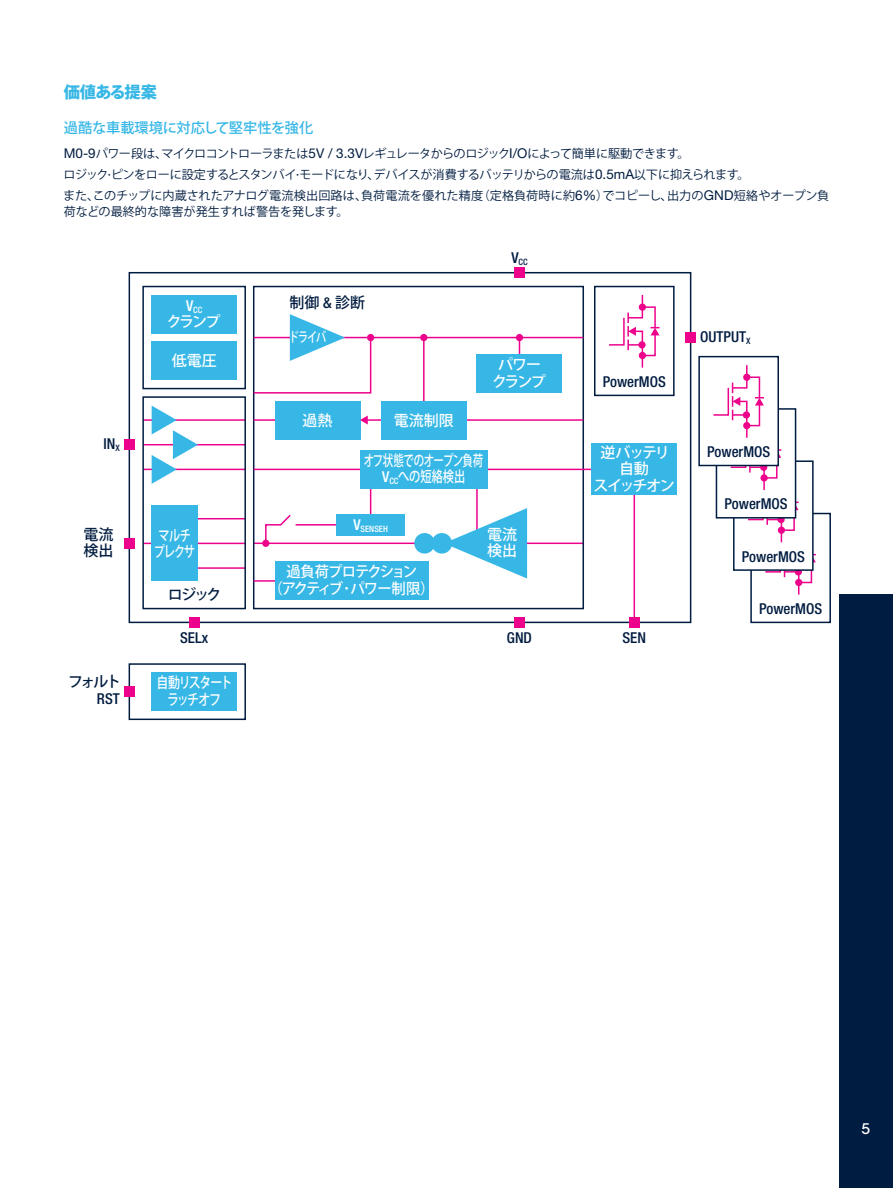
<style>
.page{position:relative;width:893px;height:1188px;background:#fff}
.page>*{position:absolute;margin:0;border:0;box-sizing:border-box;transform-origin:0 0}
.CROSS_HEADING_with_s{font:800 16.2px "Koz Go Pro";letter-spacing:-.05em;color:#36b7e6}
.t1{font:500 condensed 15px "Helvetica Neue LT Std";color:#001c40}
.t2{font:500 15px/16.5px "Koz Go Pr 6 N";letter-spacing:-.07em;color:#fff}
.t3{font:500 15px/16.5px "Koz Go Pr 6 N";letter-spacing:-.07em;color:#fff;text-align:center;scale:.96 1}
.t4{font:500 15px/16.5px "Koz Go Pr 6 N";letter-spacing:-.035em;color:#fff;text-align:center;scale:.7 1}
.t5{font:500 15px/16.5px "Koz Go Pr 6 N";letter-spacing:-.105em;color:#001c40}
.t6{font:500 15px/16.5px "Koz Go Pr 6 N";letter-spacing:-.1em;color:#fff;text-align:center}
.t7{font:500 15px/16.5px "Koz Go Pr 6 N";letter-spacing:-.12em;color:#fff;text-align:center;scale:.8 1}
.t8{font:500 15px/16.5px "Koz Go Pr 6 N";letter-spacing:-.07em;color:#fff;text-align:center;scale:.75 1}
.t9{font:500 15px "Lubalin Graph Std";color:#fff}
.SUBCROSS_HEADING_wit{font:500 14.25px "Koz Go Pro";letter-spacing:-.01em;color:#36b7e6}
.t10{font:500 13.5px "Koz Go Pr 6 N";color:#fff;scale:.75 1}
.STANDARD_TEXT{font:12.15px/16.5px "Koz Go Pro";color:#001c40}
.STANDARD_TEXT-2{font:12.15px "Koz Go Pro";letter-spacing:-.04em;color:#001c40}
.STANDARD_TEXT-3{font:12.15px "Koz Go Pro";letter-spacing:-.05em;color:#001c40}
.t11{font:500 condensed 8.7px "Helvetica Neue LT Std";color:#fff}
.t12{font:500 condensed 8.7px "Helvetica Neue LT Std";color:#001c40}
.s1{font-family:"Helvetica Neue LT Std";font-size:13.5px}
.s2{font-family:"Helvetica Neue LT Std";font-stretch:condensed}
</style>
<div class="page">
<div style="left:839px;top:594px;width:54px;height:594px;background:#001c40"></div>
<div style="left:750px;top:513px;width:81px;height:110px;border:2px solid #001c40"></div>
<div style="left:129px;top:272px;width:562px;height:351px;border:2px solid #001c40"></div>
<hr style="left:254px;top:543px;width:329px;height:1px;background:#ed028c">
<hr style="left:296px;top:524px;width:64px;height:2px;background:#ed028c">
<div style="left:142px;top:286px;width:104px;height:103px;border:2px solid #001c40"></div>
<div style="left:253px;top:286px;width:331px;height:323px;border:2px solid #001c40"></div>
<hr style="left:143px;top:419px;width:102px;height:2px;background:#ed028c">
<hr style="left:254px;top:419px;width:80px;height:2px;background:#ed028c">
<hr style="left:254px;top:337px;width:329px;height:1px;background:#ed028c">
<hr style="left:423px;top:338px;width:2px;height:73px;background:#ed028c">
<hr style="left:370px;top:474px;width:1px;height:51px;background:#ed028c">
<hr style="left:476px;top:474px;width:2px;height:69px;background:#ed028c">
<hr style="left:633px;top:487px;width:2px;height:134px;background:#ed028c">
<hr style="left:426px;top:419px;width:157px;height:2px;background:#ed028c">
<div style="left:124px;top:439px;width:11px;height:11px;background:#ed028c"></div>
<div style="left:685px;top:332px;width:11px;height:11px;background:#ed028c"></div>
<div style="left:189px;top:617px;width:10px;height:11px;background:#ed028c"></div>
<div style="left:514px;top:617px;width:11px;height:11px;background:#ed028c"></div>
<div style="left:629px;top:617px;width:11px;height:11px;background:#ed028c"></div>
<div style="left:514px;top:267px;width:11px;height:11px;background:#ed028c"></div>
<div style="left:124px;top:538px;width:11px;height:11px;background:#ed028c"></div>
<div style="left:367px;top:334px;width:7px;height:7px;background:#ed028c;border-radius:50%"></div>
<svg style="left:264px;top:514px;width:28px;height:31px"></svg>
<div style="left:262px;top:540px;width:7px;height:7px;background:#ed028c;border-radius:50%"></div>
<div style="left:420px;top:334px;width:7px;height:7px;background:#ed028c;border-radius:50%"></div>
<hr style="left:519px;top:338px;width:1px;height:36px;background:#ed028c">
<div style="left:516px;top:334px;width:7px;height:7px;background:#ed028c;border-radius:50%"></div>
<div style="left:152px;top:295px;width:85px;height:38px;background:#36b7e6"></div>
<div style="left:129px;top:663px;width:117px;height:57px;border:2px solid #001c40"></div>
<div style="left:152px;top:673px;width:85px;height:38px;background:#36b7e6"></div>
<div style="left:275px;top:401px;width:85px;height:38px;background:#36b7e6"></div>
<div style="left:337px;top:514px;width:68px;height:21px;background:#36b7e6"></div>
<svg style="left:253px;top:314px;width:119px;height:80px"></svg>
<svg style="left:445px;top:508px;width:82px;height:71px"></svg>
<div style="left:152px;top:342px;width:85px;height:38px;background:#36b7e6"></div>
<hr style="left:366px;top:419px;width:41px;height:2px;background:#ed028c">
<svg style="left:360px;top:416px;width:8px;height:9px"></svg>
<hr style="left:143px;top:444px;width:102px;height:1px;background:#ed028c">
<hr style="left:143px;top:469px;width:102px;height:1px;background:#ed028c">
<hr style="left:254px;top:469px;width:361px;height:1px;background:#ed028c">
<hr style="left:254px;top:580px;width:160px;height:2px;background:#ed028c">
<hr style="left:156px;top:518px;width:89px;height:1px;background:#ed028c">
<hr style="left:143px;top:543px;width:102px;height:1px;background:#ed028c">
<hr style="left:156px;top:567px;width:89px;height:2px;background:#ed028c">
<svg style="left:152px;top:406px;width:46px;height:78px"></svg>
<div style="left:142px;top:396px;width:104px;height:213px;border:2px solid #001c40"></div>
<div style="left:152px;top:506px;width:46px;height:75px;background:#36b7e6"></div>
<div style="left:381px;top:401px;width:85px;height:38px;background:#36b7e6"></div>
<div style="left:477px;top:355px;width:85px;height:38px;background:#36b7e6"></div>
<div style="left:592px;top:444px;width:85px;height:51px;background:#36b7e6"></div>
<div style="left:360px;top:450px;width:128px;height:39px;background:#36b7e6"></div>
<div style="left:275px;top:562px;width:153px;height:38px;background:#36b7e6"></div>
<div style="left:432px;top:533px;width:20px;height:21px;background:#36b7e6;border-radius:50%"></div>
<div style="left:414px;top:533px;width:21px;height:21px;background:#36b7e6;border-radius:50%"></div>
<div style="left:124px;top:686px;width:11px;height:11px;background:#ed028c"></div>
<div style="left:594px;top:286px;width:81px;height:110px;border:2px solid #001c40"></div>
<svg style="left:609px;top:295px;width:50px;height:73px"></svg>
<div style="left:698px;top:356px;width:81px;height:110px;border:2px solid #001c40"></div>
<svg style="left:712px;top:364px;width:104px;height:232px"></svg>
<p class="CROSS_HEADING_with_s" style="left:64px;top:81px;width:95px">価値ある提案</p>
<p class="SUBCROSS_HEADING_wit" style="left:64px;top:119px;width:251px">過酷な車載環境に対応して堅牢性を強化</p>
<p class="STANDARD_TEXT-3" style="left:64px;top:146px;width:627px"><span class="s1">M0-9</span>パワー段は、マイクロコントローラまたは<span class="s1">5V / 3.3V</span>レギュレータからのロジック<span class="s1">I/O</span>によって簡単に駆動できます。</p>
<p class="STANDARD_TEXT-2" style="left:64px;top:166px;width:688px">ロジック<span class="s1">·</span>ピンをローに設定するとスタンバイ<span class="s1">·</span>モードになり、デバイスが消費するバッテリからの電流は<span class="s1">0.5mA</span>以下に抑えられます。</p>
<p class="STANDARD_TEXT" style="left:63px;top:187px;width:768px">また、このチップに内蔵されたアナログ電流検出回路は、負荷電流を優れた精度（定格負荷時に約<span class="s1">6%</span>）でコピーし、出力の<span class="s1">GND</span>短絡やオープン負荷などの最終的な障害が発生すれば警告を発します。</p>
<p class="t12" style="left:511px;top:257px;width:18px"><sup>V</sup>CC</p>
<p class="t11" style="left:186px;top:304px;width:18px"><sup>V</sup>CC</p>
<p class="t2" style="left:167px;top:314px;width:55px">クランプ</p>
<p class="t5" style="left:289px;top:294px;width:77px">制御 <span class="s2">&amp;</span> 診断</p>
<p class="t10" style="left:289px;top:330px;width:51px">ドライバ</p>
<p class="t1" style="left:700px;top:328px;width:52px">OUTPUT<sub>X</sub></p>
<p class="t2" style="left:172px;top:353px;width:46px">低電圧</p>
<p class="t2" style="left:492px;top:357px;width:55px;text-align:center">パワークランプ</p>
<p class="t1" style="left:603px;top:373px;width:65px">PowerMOS</p>
<p class="t2" style="left:302px;top:412px;width:31px">過熱</p>
<p class="t2" style="left:394px;top:412px;width:61px">電流制限</p>
<p class="t1" style="left:103px;top:435px;width:18px">IN<sub>X</sub></p>
<p class="t4" style="left:364px;top:452px;width:173px">オフ状態でのオープン負荷<br><span class="s2">V</span><sub>CC</sub>への短絡検出</p>
<p class="t6" style="left:593px;top:444px;width:83px">逆バッテリ自動<br>スイッチオン</p>
<p class="t1" style="left:707px;top:443px;width:65px">PowerMOS</p>
<p class="t1" style="left:724px;top:495px;width:65px">PowerMOS</p>
<p class="t5" style="left:83px;top:526px;width:31px">電流検出</p>
<p class="t8" style="left:154px;top:527px;width:57px">マルチプレクサ</p>
<p class="t5" style="left:168px;top:587px;width:55px">ロジック</p>
<p class="t11" style="left:353px;top:523px;width:36px"><sup>V</sup>SENSEH</p>
<p class="t3" style="left:268px;top:564px;width:174px">過負荷プロテクション<br>（アクティブ･パワー制限）</p>
<p class="t2" style="left:487px;top:526px;width:31px">電流検出</p>
<p class="t1" style="left:742px;top:547px;width:65px">PowerMOS</p>
<p class="t1" style="left:759px;top:600px;width:65px">PowerMOS</p>
<p class="t1" style="left:180px;top:629px;width:30px">SELx</p>
<p class="t1" style="left:507px;top:629px;width:27px">GND</p>
<p class="t1" style="left:622px;top:629px;width:25px">SEN</p>
<p class="t5" style="left:68px;top:674px;width:54px;text-align:right">フォルト<br><span class="s2">RST</span></p>
<p class="t7" style="left:157px;top:675px;width:96px">自動リスタートラッチオフ</p>
<p class="t9" style="left:861px;top:1119px;width:10px">5</p>
</div>
